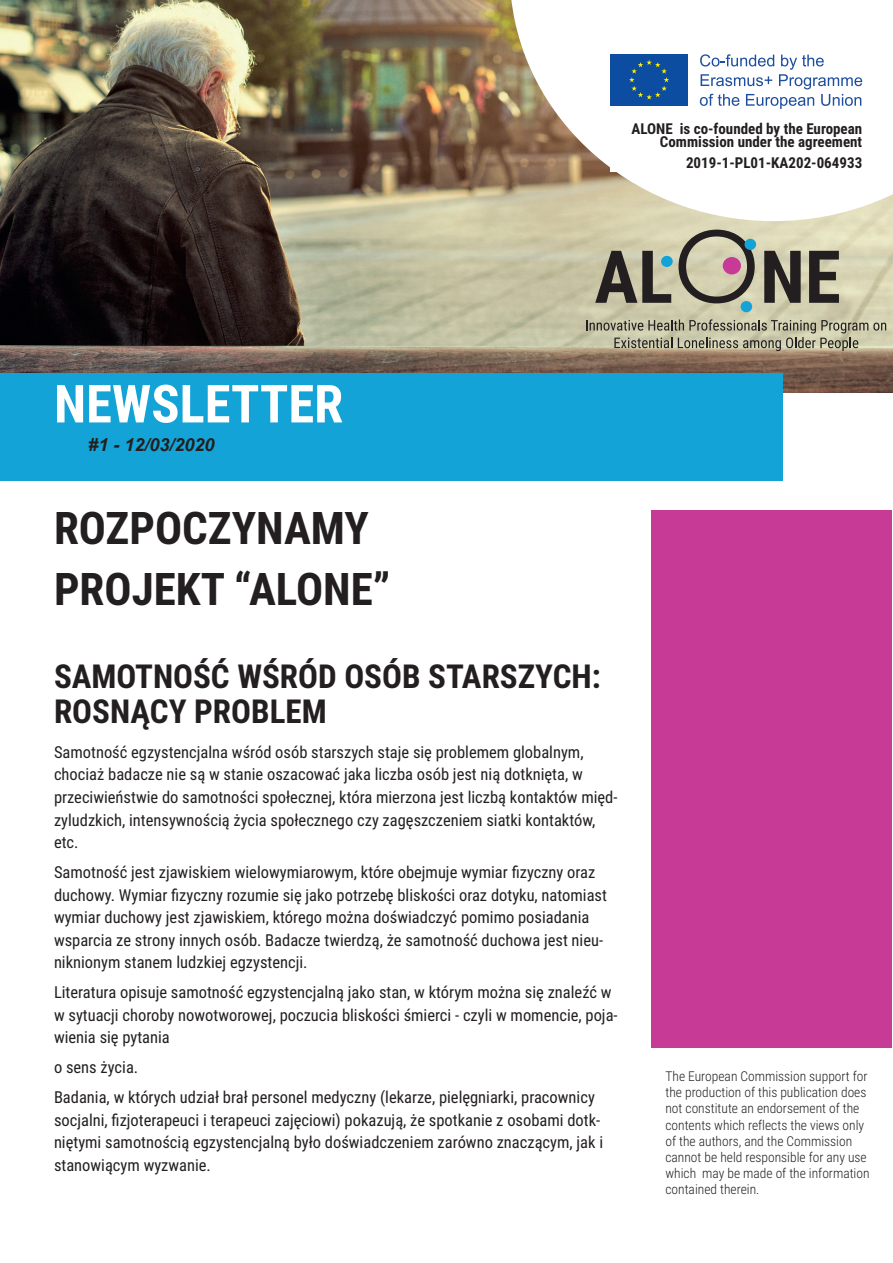
<style>
.page{position:relative;width:893px;height:1263px;background:#fff}
.page>*{position:absolute;margin:0;border:0;box-sizing:border-box;transform-origin:0 0}
.t1{font:700 52.5px "Roboto Condensed";color:#fff}
.t2{font:700 45px/60.6px "Roboto Condensed";color:#231f20}
.t3{font:700 33px/35.5px "Roboto Condensed";color:#231f20}
.t4{font:italic 700 18px "Arial";color:#231f20}
.t5{font:16.5px/22.5px "Roboto Condensed";color:#231f20}
.t6{font:700 15px/13.5px "Roboto Condensed";color:#231f20;text-align:right}
.t7{font:300 13.5px/16.2px "Roboto Condensed";color:#231f20}
</style>
<div class="page">
<img style="left:0;top:1px;width:893px;height:392px">
<svg style="left:510px;top:0;width:383px;height:221px"></svg>
<svg style="left:595px;top:251px;width:76px;height:52px;background:#7e7a6a"></svg>
<svg style="left:678px;top:230px;width:77px;height:73px;background:#a19d88"></svg>
<svg style="left:764px;top:251px;width:37px;height:52px;background:#56524a"></svg>
<svg style="left:809px;top:251px;width:30px;height:52px;background:#615e53"></svg>
<div style="left:723px;top:257px;width:18px;height:17px;background:#c73b96;border-radius:50%"></div>
<div style="left:741px;top:301px;width:11px;height:11px;background:#13a3d6;border-radius:50%"></div>
<div style="left:661px;top:256px;width:12px;height:11px;background:#13a3d6;border-radius:50%"></div>
<div style="left:744px;top:239px;width:12px;height:11px;background:#13a3d6;border-radius:50%"></div>
<svg style="left:586px;top:319px;width:300px;height:32px;background:#adaa91"></svg>
<div style="left:0;top:373px;width:782px;height:107px;background:#13a3d6"></div>
<div style="left:610px;top:54px;width:78px;height:52px;background:#0d4da1"></div>
<svg style="left:629px;top:60px;width:40px;height:40px"></svg>
<svg style="left:700px;top:54px;width:162px;height:55px"></svg>
<div style="left:651px;top:510px;width:241px;height:538px;background:#c73b96"></div>
<div style="left:610px;top:122px;width:252px;height:29px;background:#fff"></div>
<div style="left:610px;top:157px;width:252px;height:15px;background:#fff"></div>
<p class="t6" style="left:632px;top:121px;width:232px">ALONE is co-founded by the European<br>Commission under the agreement</p>
<p class="t6" style="left:686px;top:155px;width:178px">2019-1-PL01-KA202-064933</p>
<h1 class="t1" style="left:54px;top:367px;width:291px">NEWSLETTER</h1>
<p class="t4" style="left:88px;top:433px;width:128px">#1 - 12/03/2020</p>
<h2 class="t2" style="left:54px;top:496px;width:338px">ROZPOCZYNAMY<br>PROJEKT “ALONE”</h2>
<h3 class="t3" style="left:54px;top:657px;width:548px">SAMOTNOŚĆ WŚRÓD OSÓB STARSZYCH:<br>ROSNĄCY PROBLEM</h3>
<p class="t5" style="left:54px;top:740px;width:565px">Samotność egzystencjalna wśród osób starszych staje się problemem globalnym, chociaż badacze nie są w stanie oszacować jaka liczba osób jest nią dotknięta, w przeciwieństwie do samotności społecznej, która mierzona jest liczbą kontaktów międ&shy;zyludzkich, intensywnością życia społecznego czy zagęszczeniem siatki kontaktów, etc.</p>
<p class="t5" style="left:54px;top:860px;width:554px">Samotność jest zjawiskiem wielowymiarowym, które obejmuje wymiar fizyczny oraz duchowy. Wymiar fizyczny rozumie się jako potrzebę bliskości oraz dotyku, natomiast wymiar duchowy jest zjawiskiem, którego można doświadczyć pomimo posiadania wsparcia ze strony innych osób. Badacze twierdzą, że samotność duchowa jest nieu&shy;niknionym stanem ludzkiej egzystencji.</p>
<p class="t5" style="left:54px;top:980px;width:565px">Literatura opisuje samotność egzystencjalną jako stan, w którym można się znaleźć w w sytuacji choroby nowotworowej, poczucia bliskości śmierci - czyli w momencie, poja&shy;wienia się pytania</p>
<p class="t5" style="left:54px;top:1051px;width:542px;line-height:30px">o sens życia.<br>Badania, w których udział brał personel medyczny (lekarze, pielęgniarki, pracownicy</p>
<p class="t5" style="left:54px;top:1108px;width:551px">socjalni, fizjoterapeuci i terapeuci zajęciowi) pokazują, że spotkanie z osobami dotk&shy;niętymi samotnością egzystencjalną było doświadczeniem zarówno znaczącym, jak i stanowiącym wyzwanie.</p>
<p class="t7" style="left:665px;top:1067px;width:206px">The European Commission support for the production of this publication does not constitute an endorsement of the contents which reflects the views only of the authors, and the Commission cannot be held responsible for any use which may be made of the information contained therein.</p>
</div>
